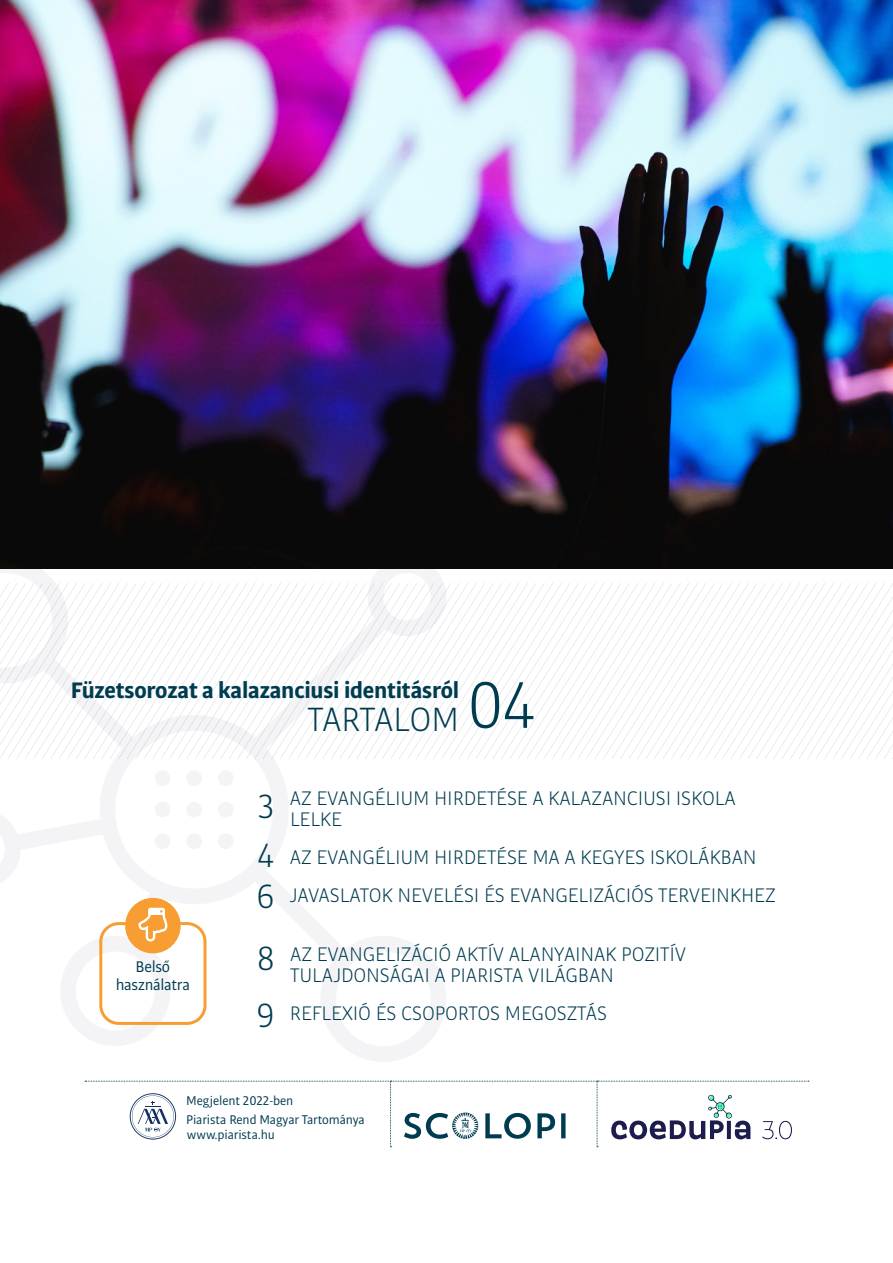
<style>
.page{position:relative;width:893px;height:1263px;background:#fff}
.page>*{position:absolute;margin:0;border:0;box-sizing:border-box;transform-origin:0 0}
.tabla_titulo{font:300 70.5px "Bulo";color:#003c50}
.subtitulo{font:300 36px "Bulo";letter-spacing:-.01em;color:#003c50}
.t1{font:700 24px "Bulo";letter-spacing:-.01em;color:#003c50}
.titulillo{font:300 21px/21px "Bulo";letter-spacing:-.01em;color:#003c50}
.t2{font:16.5px "Bulo";letter-spacing:-.02em;color:#003c50}
.lateral{font:13.5px/15px "Bulo";letter-spacing:-.01em;color:#003c50}
</style>
<div class="page">
<svg style="left:552px;top:583px;width:9px;height:175px"></svg>
<svg style="left:569px;top:583px;width:9px;height:175px"></svg>
<svg style="left:586px;top:583px;width:9px;height:175px"></svg>
<svg style="left:595px;top:583px;width:8px;height:175px"></svg>
<svg style="left:603px;top:583px;width:9px;height:175px"></svg>
<svg style="left:612px;top:583px;width:8px;height:175px"></svg>
<svg style="left:620px;top:583px;width:9px;height:175px"></svg>
<svg style="left:629px;top:583px;width:8px;height:175px"></svg>
<svg style="left:637px;top:583px;width:256px;height:175px"></svg>
<img style="left:0;top:0;width:893px;height:568px">
<svg style="left:0;top:557px;width:446px;height:504px"></svg>
<svg style="left:85px;top:1081px;width:724px;height:66px"></svg>
<p class="t1" style="left:71px;top:675px;width:390px">Füzetsorozat a kalazanciusi identitásról</p>
<p class="subtitulo" style="left:308px;top:697px;width:153px">TARTALOM</p>
<p class="tabla_titulo" style="left:467px;top:662px;width:71px">04</p>
<p class="t2" style="left:136px;top:956px;width:36px">Belső</p>
<p class="t2" style="left:116px;top:974px;width:76px">használatra</p>
<p class="subtitulo" style="left:258px;top:784px;width:18px">3</p>
<p class="subtitulo" style="left:257px;top:834px;width:20px">4</p>
<p class="subtitulo" style="left:256px;top:875px;width:20px">6</p>
<p class="subtitulo" style="left:257px;top:936px;width:20px">8</p>
<p class="subtitulo" style="left:256px;top:994px;width:20px">9</p>
<p class="titulillo" style="left:290px;top:788px;width:447px">AZ EVANGÉLIUM HIRDETÉSE A KALAZANCIUSI ISKOLA<br>LELKE</p>
<p class="titulillo" style="left:290px;top:847px;width:468px">AZ EVANGÉLIUM HIRDETÉSE MA A KEGYES ISKOLÁKBAN</p>
<p class="titulillo" style="left:290px;top:885px;width:488px">JAVASLATOK NEVELÉSI ÉS EVANGELIZÁCIÓS TERVEINKHEZ</p>
<p class="titulillo" style="left:290px;top:944px;width:398px">AZ EVANGELIZÁCIÓ AKTÍV ALANYAINAK POZITÍV<br>TULAJDONSÁGAI A PIARISTA VILÁGBAN</p>
<p class="titulillo" style="left:290px;top:1003px;width:319px">REFLEXIÓ ÉS CSOPORTOS MEGOSZTÁS</p>
<p class="lateral" style="left:186px;top:1093px;width:109px">Megjelent 2022-ben</p>
<p class="lateral" style="left:186px;top:1112px;width:180px">Piarista Rend Magyar Tartománya www.piarista.hu</p>
</div>
